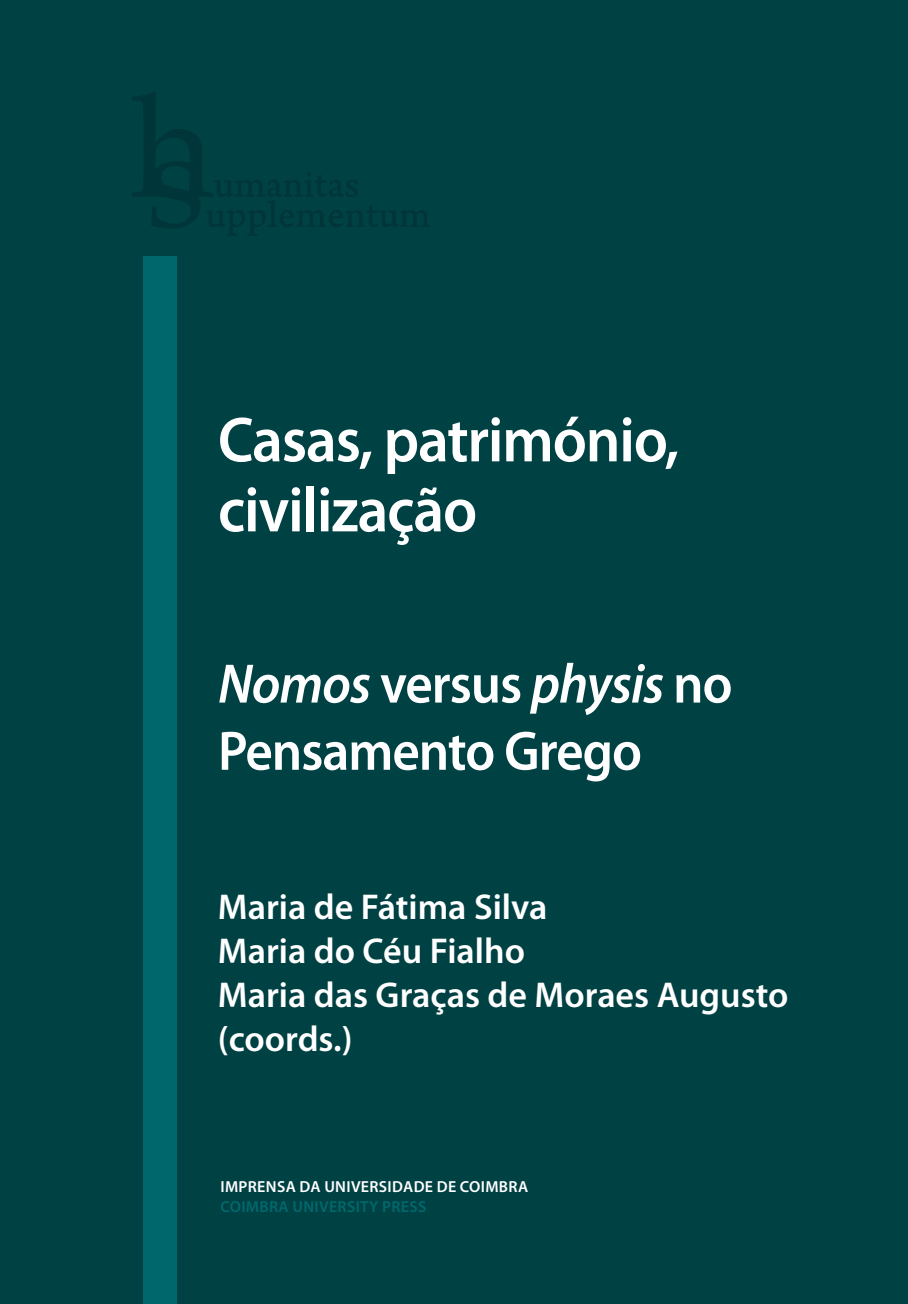
<style>
.page{position:relative;width:908px;height:1304px;background:#fff}
.page>*{position:absolute;margin:0;border:0;box-sizing:border-box;transform-origin:0 0}
.t1{font:600 64px/70px "Myriad Pro";letter-spacing:-.02em;color:#fff;scale:.95 1}
.t2{font:600 56px/67.2px "Myriad Pro";letter-spacing:-.02em;color:#fff;scale:.95 1}
.t3{font:600 36px/44px "Myriad Pro";color:#fff}
.t4{font:600 16px "Myriad Pro";letter-spacing:.02em;color:#fff}
.t5{font:600 16px "Myriad Pro";letter-spacing:.02em;color:#00686c}
.s1{font-style:italic}
</style>
<div class="page">
<div style="left:0;top:0;width:907px;height:1304px;background:#004144"></div>
<svg style="left:132px;top:92px;width:297px;height:144px"></svg>
<div style="left:144px;top:257px;width:33px;height:1047px;background:#00686c"></div>
<h1 class="t1" style="left:218px;top:403px;width:487px">Casas, património, civilização</h1>
<h2 class="t2" style="left:218px;top:649px;width:543px"><span class="s1">Nomos</span> versus <span class="s1">physis</span> no<br>Pensamento Grego</h2>
<p class="t3" style="left:218px;top:884px;width:572px">Maria de Fátima Silva<br>Maria do Céu Fialho<br>Maria das Graças de Moraes Augusto (coords.)</p>
<p class="t4" style="left:220px;top:1177px;width:309px">IMPRENSA DA UNIVERSIDADE DE COIMBRA</p>
<p class="t5" style="left:220px;top:1196px;width:207px">COIMBRA UNIVERSITY PRESS</p>
</div>
